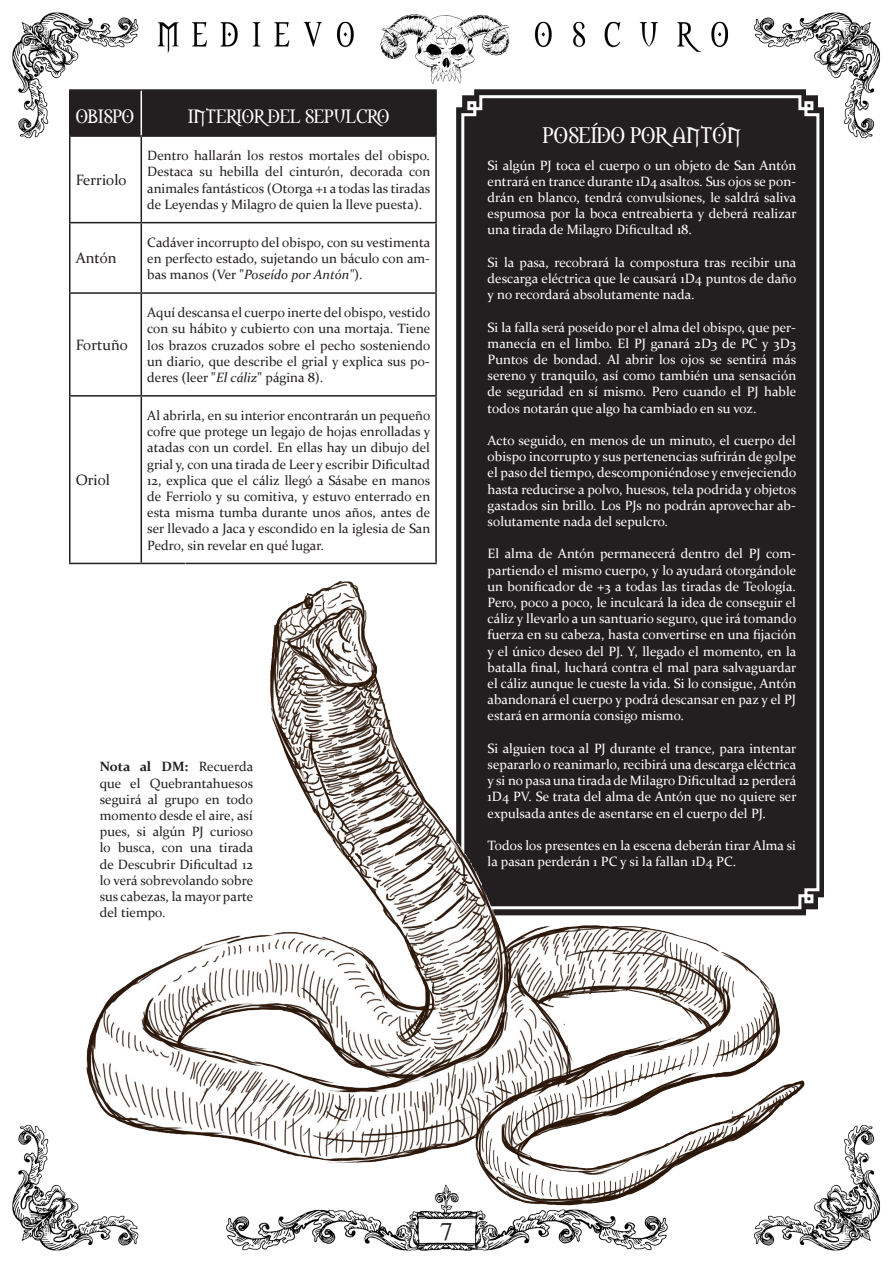
<style>
.page{position:relative;width:893px;height:1263px;background:#fff}
.page>*{position:absolute;margin:0;border:0;box-sizing:border-box;transform-origin:0 0}
.t1{font:27px "Morpheus";color:#231f20}
.t2{font:21px "Morpheus";color:#fff}
.t3{font:18px "Morpheus";color:#fff}
.t4{font:15px "Constantia";color:#231f20}
.t5{font:13.5px/16.2px "Constantia";color:#fff;text-align:justify}
.t6{font:13.5px/16.2px "Constantia";color:#231f20;text-align:justify}
.t7{font:700 13.5px "Constantia";color:#231f20}
.s1{font-style:italic}
.s2{font-weight:400}
</style>
<div class="page">
<img style="left:12px;top:12px;width:868px;height:1239px">
<div style="left:70px;top:91px;width:365px;height:44px;background:#231f20"></div>
<hr style="left:69px;top:89px;width:72px;height:2px;background:#231f20">
<hr style="left:69px;top:91px;width:1px;height:44px;background:#231f20">
<hr style="left:141px;top:89px;width:296px;height:2px;background:#231f20">
<hr style="left:435px;top:91px;width:2px;height:44px;background:#231f20">
<hr style="left:69px;top:135px;width:72px;height:2px;background:#231f20">
<hr style="left:69px;top:137px;width:1px;height:85px;background:#231f20">
<hr style="left:141px;top:135px;width:296px;height:2px;background:#231f20">
<hr style="left:141px;top:137px;width:1px;height:85px;background:#231f20">
<hr style="left:435px;top:137px;width:2px;height:85px;background:#231f20">
<hr style="left:69px;top:222px;width:72px;height:1px;background:#231f20">
<hr style="left:69px;top:223px;width:1px;height:69px;background:#231f20">
<hr style="left:141px;top:222px;width:296px;height:1px;background:#231f20">
<hr style="left:141px;top:223px;width:1px;height:69px;background:#231f20">
<hr style="left:435px;top:223px;width:2px;height:69px;background:#231f20">
<hr style="left:69px;top:292px;width:72px;height:2px;background:#231f20">
<hr style="left:69px;top:294px;width:1px;height:101px;background:#231f20">
<hr style="left:141px;top:292px;width:296px;height:2px;background:#231f20">
<hr style="left:141px;top:294px;width:1px;height:101px;background:#231f20">
<hr style="left:435px;top:294px;width:2px;height:101px;background:#231f20">
<hr style="left:69px;top:395px;width:72px;height:2px;background:#231f20">
<hr style="left:69px;top:397px;width:1px;height:166px;background:#231f20">
<hr style="left:141px;top:395px;width:296px;height:2px;background:#231f20">
<hr style="left:141px;top:397px;width:1px;height:166px;background:#231f20">
<hr style="left:435px;top:397px;width:2px;height:166px;background:#231f20">
<hr style="left:141px;top:91px;width:1px;height:44px;background:#fff">
<svg style="left:452px;top:86px;width:376px;height:462px"></svg>
<div style="left:460px;top:94px;width:361px;height:454px;background:#231f20"></div>
<img style="left:64px;top:548px;width:765px;height:683px">
<p class="t3" style="left:76px;top:103px;width:60px">OBISPO</p>
<p class="t3" style="left:188px;top:103px;width:203px">INTERIOR DEL SEPULCRO</p>
<p class="t4" style="left:76px;top:170px;width:52px">Ferriolo</p>
<p class="t4" style="left:76px;top:248px;width:42px">Antón</p>
<p class="t4" style="left:76px;top:335px;width:54px">Fortuño</p>
<p class="t4" style="left:76px;top:470px;width:36px">Oriol</p>
<p class="t6" style="left:147px;top:147px;width:284px">Dentro hallarán los restos mortales del obispo.<br>Destaca su hebilla del cinturón, decorada con</p>
<p class="t6" style="left:147px;top:179px;width:285px">animales fantásticos (Otorga +1 a todas las tiradas de Leyendas y Milagro de quien la lleve puesta).</p>
<p class="t6" style="left:147px;top:233px;width:285px">Cadáver incorrupto del obispo, con su vestimenta en perfecto estado, sujetando un báculo con am&shy;bas manos (Ver "<span class="s1">Poseído por Antón"</span>).</p>
<p class="t6" style="left:147px;top:304px;width:285px">Aquí descansa el cuerpo inerte del obispo, vestido con su hábito y cubierto con una mortaja. Tiene los brazos cruzados sobre el pecho sosteniendo un diario, que describe el grial y explica sus po&shy;deres (leer "<span class="s1">El cáliz</span>" página 8).</p>
<p class="t6" style="left:147px;top:407px;width:285px">Al abrirla, en su interior encontrarán un pequeño cofre que protege un legajo de hojas enrolladas y atadas con un cordel. En ellas hay un dibujo del grial y, con una tirada de Leer y escribir Dificultad 12, explica que el cáliz llegó a Sásabe en manos de Ferriolo y su comitiva, y estuvo enterrado en esta misma tumba durante unos años, antes de ser llevado a Jaca y escondido en la iglesia de San Pedro, sin revelar en qué lugar.</p>
<p class="t7" style="left:100px;top:757px;width:155px">Nota al DM: <span class="s2">Recuerda</span></p>
<p class="t6" style="left:100px;top:774px;width:155px">que el Quebrantahuesos</p>
<p class="t6" style="left:100px;top:790px;width:155px">seguirá al grupo en todo</p>
<p class="t6" style="left:100px;top:807px;width:155px">momento desde el aire, así</p>
<p class="t6" style="left:100px;top:823px;width:155px">pues, si algún PJ curioso</p>
<p class="t6" style="left:100px;top:839px;width:155px">lo busca, con una tirada</p>
<p class="t6" style="left:100px;top:855px;width:155px">de Descubrir Dificultad 12</p>
<p class="t6" style="left:100px;top:871px;width:155px">lo verá sobrevolando sobre</p>
<p class="t6" style="left:100px;top:888px;width:155px">sus cabezas, la mayor parte</p>
<p class="t6" style="left:100px;top:904px;width:67px">del tiempo.</p>
<p class="t2" style="left:543px;top:119px;width:200px">POSEÍDO POR ANTÓN</p>
<p class="t5" style="left:488px;top:156px;width:310px">Si algún PJ toca el cuerpo o un objeto de San Antón entrará en trance durante 1D4 asaltos. Sus ojos se pon&shy;drán en blanco, tendrá convulsiones, le saldrá saliva espumosa por la boca entreabierta y deberá realizar una tirada de Milagro Dificultad 18.</p>
<p class="t5" style="left:488px;top:253px;width:310px">Si la pasa, recobrará la compostura tras recibir una descarga eléctrica que le causará 1D4 puntos de daño y no recordará absolutamente nada.</p>
<p class="t5" style="left:488px;top:318px;width:310px">Si la falla será poseído por el alma del obispo, que per&shy;manecía en el limbo. El PJ ganará 2D3 de PC y 3D3<br>Puntos de bondad. Al abrir los ojos se sentirá más sereno y tranquilo, así como también una sensación de seguridad en sí mismo. Pero cuando el PJ hable</p>
<p class="t5" style="left:488px;top:399px;width:270px">todos notarán que algo ha cambiado en su voz.</p>
<p class="t5" style="left:488px;top:432px;width:310px">Acto seguido, en menos de un minuto, el cuerpo del obispo incorrupto y sus pertenencias sufrirán de golpe el paso del tiempo, descomponiéndose y envejeciendo hasta reducirse a polvo, huesos, tela podrida y objetos gastados sin brillo. Los PJs no podrán aprovechar ab&shy;solutamente nada del sepulcro.</p>
<p class="t5" style="left:488px;top:545px;width:310px">El alma de Antón permanecerá dentro del PJ com&shy;partiendo el mismo cuerpo, y lo ayudará otorgándole un bonificador de +3 a todas las tiradas de Teología.<br>Pero, poco a poco, le inculcará la idea de conseguir el cáliz y llevarlo a un santuario seguro, que irá tomando fuerza en su cabeza, hasta convertirse en una fijación y el único deseo del PJ. Y, llegado el momento, en la batalla final, luchará contra el mal para salvaguardar el cáliz aunque le cueste la vida. Si lo consigue, Antón abandonará el cuerpo y podrá descansar en paz y el PJ estará en armonía consigo mismo.</p>
<p class="t5" style="left:488px;top:739px;width:310px">Si alguien toca al PJ durante el trance, para intentar separarlo o reanimarlo, recibirá una descarga eléctrica y si no pasa una tirada de Milagro Dificultad 12 perderá 1D4 PV. Se trata del alma de Antón que no quiere ser expulsada antes de asentarse en el cuerpo del PJ.</p>
<p class="t5" style="left:488px;top:837px;width:310px">Todos los presentes en la escena deberán tirar Alma si la pasan perderán 1 PC y si la fallan 1D4 PC.</p>
<h1 class="t1" style="left:440px;top:1210px;width:14px">7</h1>
</div>
